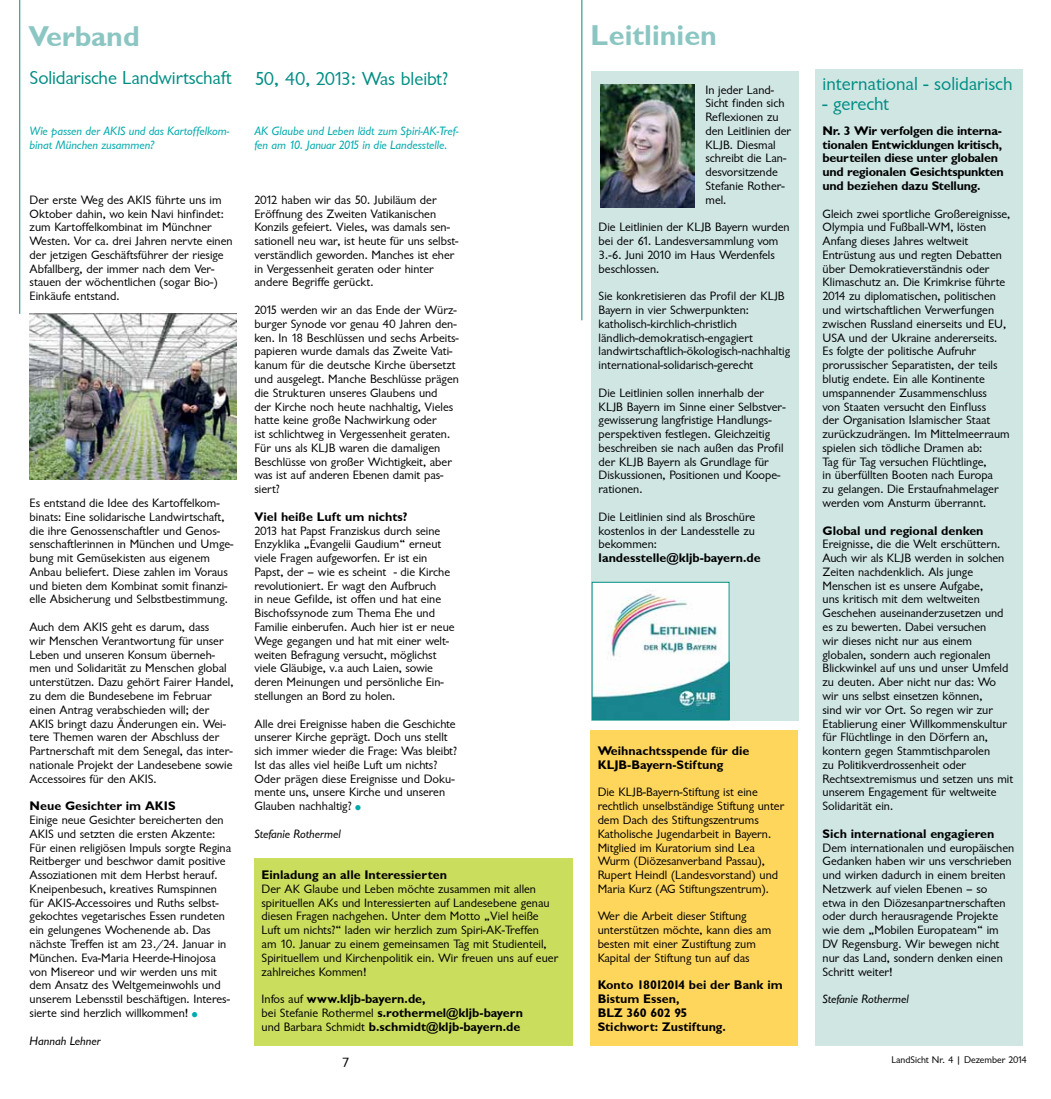
<style>
.page{position:relative;width:1051px;height:1099px;background:#fff}
.page>*{position:absolute;margin:0;border:0;box-sizing:border-box;transform-origin:0 0}
.t1{font:28.75px "Garrison Sans BOLD";color:#8bc6c3}
.t2{font:19.38px "Garrison Sans";color:#008e84}
.t3{font:19.38px "Garrison Sans";letter-spacing:-.02em;color:#008e84}
.t4{font:13.75px "Garrison Sans";color:#000}
.t5{font:12.5px/13.8px "Garrison Sans";color:#000}
.t6{font:12.5px/13.8px "Garrison Sans BOLD";color:#000}
.t7{font:12.5px/13.8px "Garrison Sans BOLD";letter-spacing:-.02em;color:#000}
.t8{font:12.5px/13.8px "Garrison Sans ITALIC";letter-spacing:-.005em;color:#00aaad}
.t9{font:12.5px "Garrison Sans ITALIC";color:#000}
.t10{font:10px "Garrison Sans";color:#000}
.s1{font-size:18.75px;color:#00aaad}
.s2{font-family:"Garrison Sans"}
</style>
<div class="page">
<hr style="left:19px;top:0;width:1px;height:314px;background:#008e84">
<hr style="left:581px;top:0;width:1px;height:320px;background:#008e84">
<div style="left:591px;top:71px;width:207px;height:649px;background:#cfe6e3"></div>
<img style="left:600px;top:85px;width:94px;height:122px">
<div style="left:815px;top:70px;width:207px;height:975px;background:#cfe6e3"></div>
<img style="left:593px;top:584px;width:134px;height:134px">
<div style="left:591px;top:582px;width:138px;height:138px;border:1px solid #008e84"></div>
<div style="left:590px;top:730px;width:207px;height:315px;background:#ffd65c"></div>
<img style="left:30px;top:314px;width:207px;height:166px">
<div style="left:254px;top:857px;width:318px;height:188px;background:#cbdd5d"></div>
<h1 class="t1" style="left:28px;top:20px;width:113px">Verband</h1>
<h1 class="t1" style="left:590px;top:20px;width:128px">Leitlinien</h1>
<p class="t5" style="left:705px;top:83px;width:87px">In jeder Land-<br>Sicht finden sich<br>Reflexionen zu den Leitlinien der<br>KLJB. Diesmal schreibt die Lan&shy;desvorsitzende<br>Stefanie Rother&shy;mel.</p>
<p class="t5" style="left:598px;top:221px;width:192px">Die Leitlinien der KLJB Bayern wurden bei der 61. Landesversammlung vom<br>3.-6. Juni 2010 im Haus Werdenfels beschlossen.</p>
<p class="t5" style="left:598px;top:289px;width:193px">Sie konkretisieren das Profil der KLJB Bayern in vier Schwerpunkten: katholisch-kirchlich-christlich ländlich-demokratisch-engagiert landwirtschaftlich-ökologisch-nachhaltig international-solidarisch-gerecht</p>
<p class="t5" style="left:598px;top:386px;width:188px">Die Leitlinien sollen innerhalb der KLJB Bayern im Sinne einer Selbstver&shy;gewisserung langfristige Handlungs&shy;perspektiven festlegen. Gleichzeitig beschreiben sie nach außen das Profil der KLJB Bayern als Grundlage für Diskussionen, Positionen und Koope&shy;rationen.</p>
<p class="t5" style="left:598px;top:510px;width:158px;text-align:justify">Die Leitlinien sind als Broschüre kostenlos in der Landesstelle zu bekommen:</p>
<p class="t6" style="left:598px;top:551px;width:164px">landesstelle@kljb-bayern.de</p>
<h2 class="t2" style="left:30px;top:67px;width:203px">Solidarische Landwirtschaft</h2>
<h2 class="t3" style="left:254px;top:68px;width:195px">50, 40, 2013: Was bleibt?</h2>
<p class="t8" style="left:254px;top:124px;width:205px">AK Glaube und Leben lädt zum Spiri-AK-Tref&shy;fen am 10. Januar 2015 in die Landesstelle.</p>
<p class="t8" style="left:30px;top:124px;width:201px">Wie passen der AKIS und das Kartoffelkom&shy;binat München zusammen?</p>
<p class="t5" style="left:30px;top:193px;width:204px">Der erste Weg des AKIS führte uns im Oktober dahin, wo kein Navi hinfindet: zum Kartoffelkombinat im Münchner Westen. Vor ca. drei Jahren nervte einen der jetzigen Geschäftsführer der riesige Abfallberg, der immer nach dem Ver&shy;stauen der wöchentlichen (sogar Bio-)<br>Einkäufe entstand.</p>
<p class="t5" style="left:254px;top:193px;width:205px">2012 haben wir das 50. Jubiläum der Eröffnung des Zweiten Vatikanischen Konzils gefeiert. Vieles, was damals sen&shy;sationell neu war, ist heute für uns selbst&shy;verständlich geworden. Manches ist eher in Vergessenheit geraten oder hinter andere Begriffe gerückt.</p>
<p class="t5" style="left:254px;top:303px;width:206px">2015 werden wir an das Ende der Würz&shy;burger Synode vor genau 40 Jahren den&shy;ken. In 18 Beschlüssen und sechs Arbeits&shy;papieren wurde damals das Zweite Vati&shy;kanum für die deutsche Kirche übersetzt und ausgelegt. Manche Beschlüsse prägen die Strukturen unseres Glaubens und<br>der Kirche noch heute nachhaltig, Vieles hatte keine große Nachwirkung oder<br>ist schlichtweg in Vergessenheit geraten.<br>Für uns als KLJB waren die damaligen Beschlüsse von großer Wichtigkeit, aber was ist auf anderen Ebenen damit pas&shy;siert?</p>
<p class="t6" style="left:254px;top:510px;width:155px">Viel heiße Luft um nichts?</p>
<p class="t5" style="left:254px;top:524px;width:201px">2013 hat Papst Franziskus durch seine Enzyklika „Evangelii Gaudium“ erneut viele Fragen aufgeworfen. Er ist ein Papst, der – wie es scheint - die Kirche revolutioniert. Er wagt den Aufbruch<br>in neue Gefilde, ist offen und hat eine Bischofssynode zum Thema Ehe und Familie einberufen. Auch hier ist er neue Wege gegangen und hat mit einer welt&shy;weiten Befragung versucht, möglichst viele Gläubige, v.a auch Laien, sowie deren Meinungen und persönliche Ein&shy;stellungen an Bord zu holen.</p>
<p class="t5" style="left:254px;top:716px;width:204px">Alle drei Ereignisse haben die Geschichte unserer Kirche geprägt. Doch uns stellt sich immer wieder die Frage: Was bleibt?<br>Ist das alles viel heiße Luft um nichts?<br>Oder prägen diese Ereignisse und Doku&shy;mente uns, unsere Kirche und unseren Glauben nachhaltig?<span class="s1">•</span></p>
<p class="t9" style="left:254px;top:826px;width:88px">Stefanie Rothermel</p>
<p class="t6" style="left:261px;top:868px;width:187px">Einladung an alle Interessierten</p>
<p class="t5" style="left:261px;top:882px;width:298px">Der AK Glaube und Leben möchte zusammen mit allen spirituellen AKs und Interessierten auf Landesebene genau diesen Fragen nachgehen. Unter dem Motto „Viel heiße Luft um nichts?“ laden wir herzlich zum Spiri-AK-Treffen<br>am 10. Januar zu einem gemeinsamen Tag mit Studienteil, Spirituellem und Kirchenpolitik ein. Wir freuen uns auf euer zahlreiches Kommen!</p>
<p class="t6" style="left:261px;top:992px;width:263px"><span class="s2">Infos auf</span> www.kljb-bayern.de,<br><span class="s2">bei Stefanie Rothermel</span> s.rothermel@kljb-bayern <span class="s2">und Barbara Schmidt</span> b.schmidt@kljb-bayern.de</p>
<p class="t5" style="left:30px;top:496px;width:205px">Es entstand die Idee des Kartoffelkom&shy;binats: Eine solidarische Landwirtschaft, die ihre Genossenschaftler und Genos&shy;senschaftlerinnen in München und Umge&shy;bung mit Gemüsekisten aus eigenem Anbau beliefert. Diese zahlen im Voraus und bieten dem Kombinat somit finanzi&shy;elle Absicherung und Selbstbestimmung.</p>
<p class="t5" style="left:30px;top:620px;width:205px">Auch dem AKIS geht es darum, dass<br>wir Menschen Verantwortung für unser Leben und unseren Konsum überneh&shy;men und Solidarität zu Menschen global unterstützen. Dazu gehört Fairer Handel, zu dem die Bundesebene im Februar einen Antrag verabschieden will; der AKIS bringt dazu Änderungen ein. Wei&shy;tere Themen waren der Abschluss der Partnerschaft mit dem Senegal, das inter&shy;nationale Projekt der Landesebene sowie Accessoires für den AKIS.</p>
<p class="t6" style="left:30px;top:799px;width:147px">Neue Gesichter im AKIS</p>
<p class="t5" style="left:30px;top:813px;width:203px">Einige neue Gesichter bereicherten den AKIS und setzten die ersten Akzente:<br>Für einen religiösen Impuls sorgte Regina Reitberger und beschwor damit positive Assoziationen mit dem Herbst herauf.<br>Kneipenbesuch, kreatives Rumspinnen für AKIS-Accessoires und Ruths selbst&shy;gekochtes vegetarisches Essen rundeten ein gelungenes Wochenende ab. Das nächste Treffen ist am 23./24. Januar in München. Eva-Maria Heerde-Hinojosa von Misereor und wir werden uns mit dem Ansatz des Weltgemeinwohls und unserem Lebensstil beschäftigen. Interes&shy;sierte sind herzlich willkommen!<span class="s1">•</span></p>
<p class="t9" style="left:30px;top:1033px;width:73px">Hannah Lehner</p>
<p class="t6" style="left:597px;top:744px;width:153px">Weihnachtsspende für die<br>KLJB-Bayern-Stiftung</p>
<p class="t5" style="left:597px;top:785px;width:188px">Die KLJB-Bayern-Stiftung ist eine rechtlich unselbständige Stiftung unter dem Dach des Stiftungszentrums Katholische Jugendarbeit in Bayern.<br>Mitglied im Kuratorium sind Lea Wurm (Diözesanverband Passau), Rupert Heindl (Landesvorstand) und Maria Kurz (AG Stiftungszentrum).</p>
<p class="t5" style="left:597px;top:909px;width:175px">Wer die Arbeit dieser Stiftung unterstützen möchte, kann dies am besten mit einer Zustiftung zum<br>Kapital der Stiftung tun auf das</p>
<p class="t6" style="left:597px;top:978px;width:186px">Konto 18012014 bei der Bank im<br>Bistum Essen,<br>BLZ 360 602 95<br>Stichwort: Zustiftung.</p>
<h2 class="t2" style="left:822px;top:73px;width:192px">international - solidarisch</h2>
<h2 class="t2" style="left:822px;top:93px;width:68px">- gerecht</h2>
<p class="t7" style="left:822px;top:124px;width:183px">Nr. 3 Wir verfolgen die interna&shy;tionalen Entwicklungen kritisch, beurteilen diese unter globalen und regionalen Gesichtspunkten und beziehen dazu Stellung.</p>
<p class="t5" style="left:822px;top:207px;width:189px">Gleich zwei sportliche Großereignisse, Olympia und Fußball-WM, lösten Anfang dieses Jahres weltweit Entrüstung aus und regten Debatten über Demokratieverständnis oder Klimaschutz an. Die Krimkrise führte 2014 zu diplomatischen, politischen und wirtschaftlichen Verwerfungen zwischen Russland einerseits und EU, USA und der Ukraine andererseits.<br>Es folgte der politische Aufruhr prorussischer Separatisten, der teils blutig endete. Ein alle Kontinente umspannender Zusammenschluss<br>von Staaten versucht den Einfluss<br>der Organisation Islamischer Staat zurückzudrängen. Im Mittelmeerraum spielen sich tödliche Dramen ab:<br>Tag für Tag versuchen Flüchtlinge,<br>in überfüllten Booten nach Europa<br>zu gelangen. Die Erstaufnahmelager werden vom Ansturm überrannt.</p>
<p class="t6" style="left:822px;top:523px;width:162px">Global und regional denken</p>
<p class="t5" style="left:822px;top:537px;width:192px">Ereignisse, die die Welt erschüttern.<br>Auch wir als KLJB werden in solchen Zeiten nachdenklich. Als junge Menschen ist es unsere Aufgabe,<br>uns kritisch mit dem weltweiten Geschehen auseinanderzusetzen und es zu bewerten. Dabei versuchen<br>wir dieses nicht nur aus einem globalen, sondern auch regionalen Blickwinkel auf uns und unser Umfeld zu deuten. Aber nicht nur das: Wo wir uns selbst einsetzen können,<br>sind wir vor Ort. So regen wir zur Etablierung einer Willkommenskultur für Flüchtlinge in den Dörfern an, kontern gegen Stammtischparolen<br>zu Politikverdrossenheit oder Rechtsextremismus und setzen uns mit unserem Engagement für weltweite Solidarität ein.</p>
<p class="t6" style="left:822px;top:826px;width:173px">Sich international engagieren</p>
<p class="t5" style="left:822px;top:840px;width:193px">Dem internationalen und europäischen Gedanken haben wir uns verschrieben und wirken dadurch in einem breiten Netzwerk auf vielen Ebenen – so<br>etwa in den Diözesanpartnerschaften oder durch herausragende Projekte wie dem „Mobilen Europateam“ im DV Regensburg. Wir bewegen nicht nur das Land, sondern denken einen Schritt weiter!</p>
<p class="t9" style="left:822px;top:992px;width:88px">Stefanie Rothermel</p>
<p class="t4" style="left:342px;top:1055px;width:9px">7</p>
<p class="t10" style="left:891px;top:1054px;width:137px">LandSicht Nr. 4 | Dezember 2014</p>
</div>
